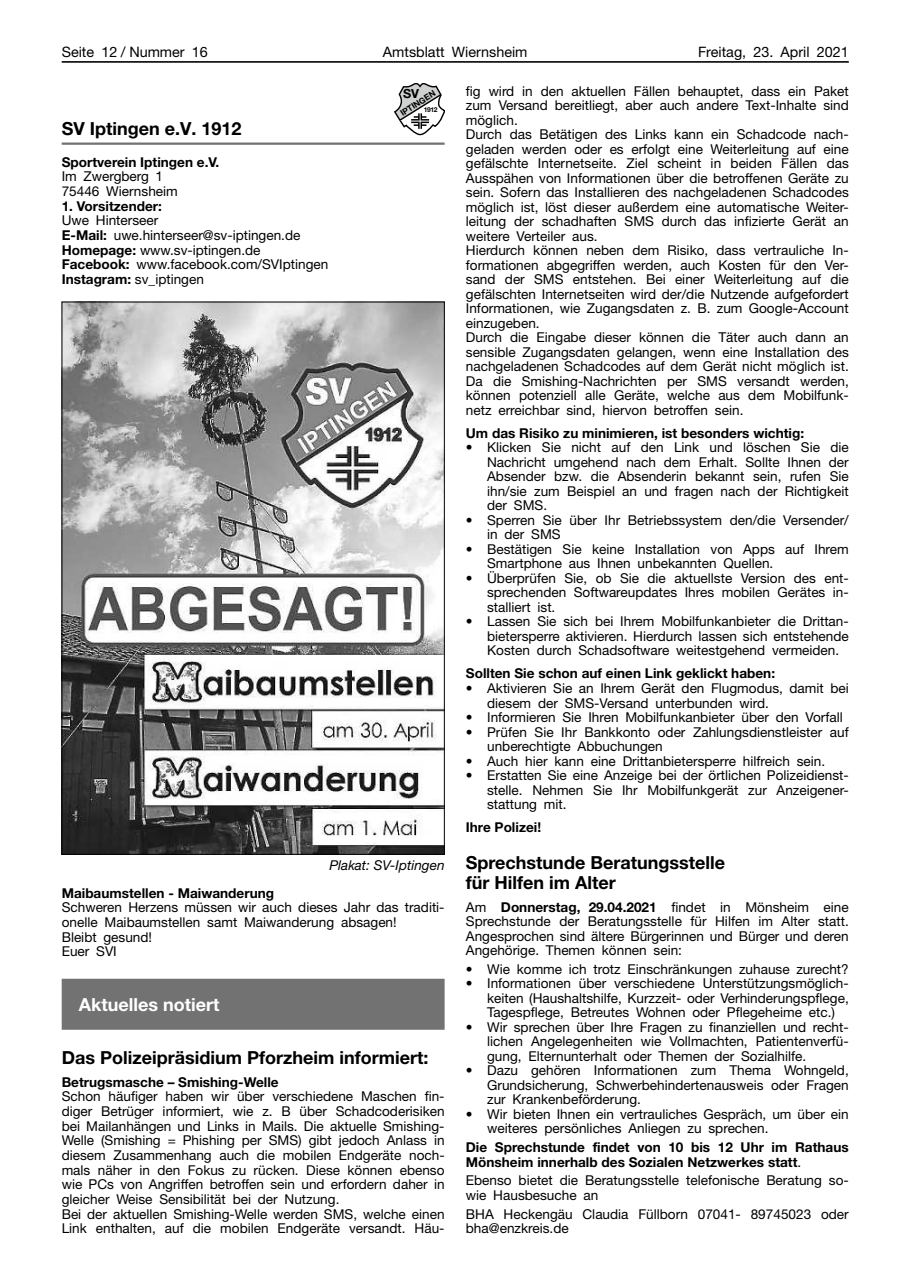
<style>
.page{position:relative;width:902px;height:1280px;background:#fff}
.page>*{position:absolute;margin:0;border:0;box-sizing:border-box;transform-origin:0 0}
.t1{font:700 18px/19.6px "Helvetica Neue";color:#000}
.t2{font:700 18px "Helvetica Neue";color:#fff}
.t3{font:14.4px "Helvetica Neue";color:#000}
.t4{font:13.65px/14.5px "Helvetica Neue";color:#000}
.t5{font:700 13.65px/14.5px "Helvetica Neue";color:#000}
.t6{font:italic 13.65px "Helvetica Neue";color:#000}
.t7{font:700 12.6px "Helvetica Neue";color:#000}
.t8{font:700 8.4px "Helvetica Neue";color:#000}
.t9{font:700 6.75px "Helvetica Neue";color:#000}
.s1{font-weight:700}
.s2{font-weight:400}
</style>
<div class="page">
<hr style="left:62px;top:61px;width:786px;height:2px;background:#000">
<div style="left:62px;top:979px;width:382px;height:51px;background:#727272"></div>
<svg style="left:394px;top:84px;width:50px;height:52px"></svg>
<hr style="left:62px;top:143px;width:382px;height:2px;background:#727272">
<img style="left:64px;top:304px;width:378px;height:548px">
<p class="t3" style="left:62px;top:43px;width:148px">Seite 12 / Nummer 16</p>
<p class="t3" style="left:383px;top:43px;width:146px">Amtsblatt Wiernsheim</p>
<p class="t3" style="left:698px;top:43px;width:152px">Freitag, 23. April 2021</p>
<p class="t7" style="left:403px;top:86px;width:18px">SV</p>
<p class="t4" style="left:466px;top:83px;width:384px">fig wird in den aktuellen Fällen behauptet, dass ein Paket zum Versand bereitliegt, aber auch andere Text-Inhalte sind möglich.<br>Durch das Betätigen des Links kann ein Schadcode nach&shy;geladen werden oder es erfolgt eine Weiterleitung auf eine gefälschte Internetseite. Ziel scheint in beiden Fällen das Ausspähen von Informationen über die betroffenen Geräte zu sein. Sofern das Installieren des nachgeladenen Schadcodes möglich ist, löst dieser außerdem eine automatische Weiter&shy;leitung der schadhaften SMS durch das infizierte Gerät an weitere Verteiler aus.<br>Hierdurch können neben dem Risiko, dass vertrauliche In&shy;formationen abgegriffen werden, auch Kosten für den Ver&shy;sand der SMS entstehen. Bei einer Weiterleitung auf die gefälschten Internetseiten wird der/die Nutzende aufgefordert Informationen, wie Zugangsdaten z. B. zum Google-Account einzugeben.<br>Durch die Eingabe dieser können die Täter auch dann an sensible Zugangsdaten gelangen, wenn eine Installation des nachgeladenen Schadcodes auf dem Gerät nicht möglich ist.<br>Da die Smishing-Nachrichten per SMS versandt werden, können potenziell alle Geräte, welche aus dem Mobilfunk&shy;netz erreichbar sind, hiervon betroffen sein.</p>
<p class="t5" style="left:466px;top:425px;width:340px">Um das Risiko zu minimieren, ist besonders wichtig:</p>
<p class="t4" style="left:487px;top:440px;width:363px;text-align:justify;text-indent:-21px">• Klicken Sie nicht auf den Link und löschen Sie die Nachricht umgehend nach dem Erhalt. Sollte Ihnen der Absender bzw. die Absenderin bekannt sein, rufen Sie ihn/sie zum Beispiel an und fragen nach der Richtigkeit der SMS.</p>
<p class="t4" style="left:487px;top:513px;width:363px;text-indent:-21px">• Sperren Sie über Ihr Betriebssystem den/die Versender/ in der SMS</p>
<p class="t4" style="left:487px;top:542px;width:363px;text-indent:-21px">• Bestätigen Sie keine Installation von Apps auf Ihrem<br>Smartphone aus Ihnen unbekannten Quellen.</p>
<p class="t4" style="left:487px;top:571px;width:363px;text-align:justify;text-indent:-21px">• Überprüfen Sie, ob Sie die aktuellste Version des ent&shy;sprechenden Softwareupdates Ihres mobilen Gerätes in&shy;stalliert ist.</p>
<p class="t4" style="left:487px;top:614px;width:363px;text-align:justify;text-indent:-21px">• Lassen Sie sich bei Ihrem Mobilfunkanbieter die Drittan&shy;bietersperre aktivieren. Hierdurch lassen sich entstehende Kosten durch Schadsoftware weitestgehend vermeiden.</p>
<p class="t5" style="left:466px;top:666px;width:311px">Sollten Sie schon auf einen Link geklickt haben:</p>
<p class="t4" style="left:487px;top:681px;width:363px;text-indent:-21px">• Aktivieren Sie an Ihrem Gerät den Flugmodus, damit bei diesem der SMS-Versand unterbunden wird.</p>
<p class="t4" style="left:466px;top:710px;width:378px">• Informieren Sie Ihren Mobilfunkanbieter über den Vorfall</p>
<p class="t4" style="left:487px;top:724px;width:363px;text-indent:-21px">• Prüfen Sie Ihr Bankkonto oder Zahlungsdienstleister auf unberechtigte Abbuchungen</p>
<p class="t4" style="left:466px;top:753px;width:361px">• Auch hier kann eine Drittanbietersperre hilfreich sein.</p>
<p class="t4" style="left:487px;top:768px;width:363px;text-align:justify;text-indent:-21px">• Erstatten Sie eine Anzeige bei der örtlichen Polizeidienst&shy;stelle. Nehmen Sie Ihr Mobilfunkgerät zur Anzeigener&shy;stattung mit.</p>
<p class="t5" style="left:466px;top:819px;width:77px">Ihre Polizei!</p>
<h1 class="t1" style="left:466px;top:852px;width:261px">Sprechstunde Beratungsstelle für Hilfen im Alter</h1>
<p class="t4" style="left:466px;top:899px;width:384px;text-align:justify">Am <span class="s1">Donnerstag, 29.04.2021</span> findet in Mönsheim eine Sprechstunde der Beratungsstelle für Hilfen im Alter statt.<br>Angesprochen sind ältere Bürgerinnen und Bürger und deren Angehörige. Themen können sein:</p>
<p class="t4" style="left:466px;top:961px;width:384px">• Wie komme ich trotz Einschränkungen zuhause zurecht?</p>
<p class="t4" style="left:487px;top:976px;width:363px;text-align:justify;text-indent:-21px">• Informationen über verschiedene Unterstützungsmöglich&shy;keiten (Haushaltshilfe, Kurzzeit- oder Verhinderungspflege, Tagespflege, Betreutes Wohnen oder Pflegeheime etc.)</p>
<p class="t4" style="left:487px;top:1019px;width:363px;text-align:justify;text-indent:-21px">• Wir sprechen über Ihre Fragen zu finanziellen und recht&shy;lichen Angelegenheiten wie Vollmachten, Patientenverfü&shy;gung, Elternunterhalt oder Themen der Sozialhilfe.</p>
<p class="t4" style="left:487px;top:1063px;width:363px;text-align:justify;text-indent:-21px">• Dazu gehören Informationen zum Thema Wohngeld, Grundsicherung, Schwerbehindertenausweis oder Fragen zur Krankenbeförderung.</p>
<p class="t4" style="left:487px;top:1106px;width:363px;text-indent:-21px">• Wir bieten Ihnen ein vertrauliches Gespräch, um über ein weiteres persönliches Anliegen zu sprechen.</p>
<p class="t5" style="left:466px;top:1140px;width:384px">Die Sprechstunde findet von 10 bis 12 Uhr im Rathaus<br>Mönsheim innerhalb des Sozialen Netzwerkes statt<span class="s2">.</span></p>
<p class="t4" style="left:466px;top:1173px;width:384px">Ebenso bietet die Beratungsstelle telefonische Beratung so&shy;wie Hausbesuche an</p>
<p class="t4" style="left:466px;top:1206px;width:384px">BHA Heckengäu Claudia Füllborn 07041- 89745023 oder bha@enzkreis.de</p>
<p class="t8" style="left:398px;top:110px;width:42px;rotate:-33deg">IPTINGEN</p>
<p class="t9" style="left:423px;top:105px;width:15px">1912</p>
<h1 class="t1" style="left:62px;top:119px;width:181px">SV Iptingen e.V. 1912</h1>
<p class="t5" style="left:62px;top:154px;width:159px">Sportverein Iptingen e.V.</p>
<p class="t4" style="left:62px;top:169px;width:118px">Im Zwergberg 1<br>75446 Wiernsheim</p>
<p class="t5" style="left:62px;top:198px;width:102px">1. Vorsitzender:</p>
<p class="t4" style="left:62px;top:213px;width:268px">Uwe Hinterseer<br><span class="s1">E-Mail:</span> uwe.hinterseer@sv-iptingen.de<br><span class="s1">Homepage:</span> www.sv-iptingen.de<br><span class="s1">Facebook:</span> www.facebook.com/SVIptingen<br><span class="s1">Instagram:</span> sv_iptingen</p>
<p class="t6" style="left:329px;top:857px;width:117px">Plakat: SV-Iptingen</p>
<p class="t5" style="left:62px;top:885px;width:214px">Maibaumstellen - Maiwanderung</p>
<p class="t4" style="left:62px;top:900px;width:384px">Schweren Herzens müssen wir auch dieses Jahr das traditi&shy;onelle Maibaumstellen samt Maiwanderung absagen!<br>Bleibt gesund!<br>Euer SVI</p>
<h1 class="t2" style="left:79px;top:993px;width:142px">Aktuelles notiert</h1>
<h1 class="t1" style="left:62px;top:1047px;width:368px">Das Polizeipräsidium Pforzheim informiert:</h1>
<p class="t5" style="left:62px;top:1074px;width:218px">Betrugsmasche – Smishing-Welle</p>
<p class="t4" style="left:62px;top:1089px;width:384px">Schon häufiger haben wir über verschiedene Maschen fin&shy;diger Betrüger informiert, wie z. B über Schadcoderisiken bei Mailanhängen und Links in Mails. Die aktuelle Smishing-Welle (Smishing = Phishing per SMS) gibt jedoch Anlass in diesem Zusammenhang auch die mobilen Endgeräte noch&shy;mals näher in den Fokus zu rücken. Diese können ebenso wie PCs von Angriffen betroffen sein und erfordern daher in gleicher Weise Sensibilität bei der Nutzung.<br>Bei der aktuellen Smishing-Welle werden SMS, welche einen Link enthalten, auf die mobilen Endgeräte versandt. Häu-</p>
</div>
